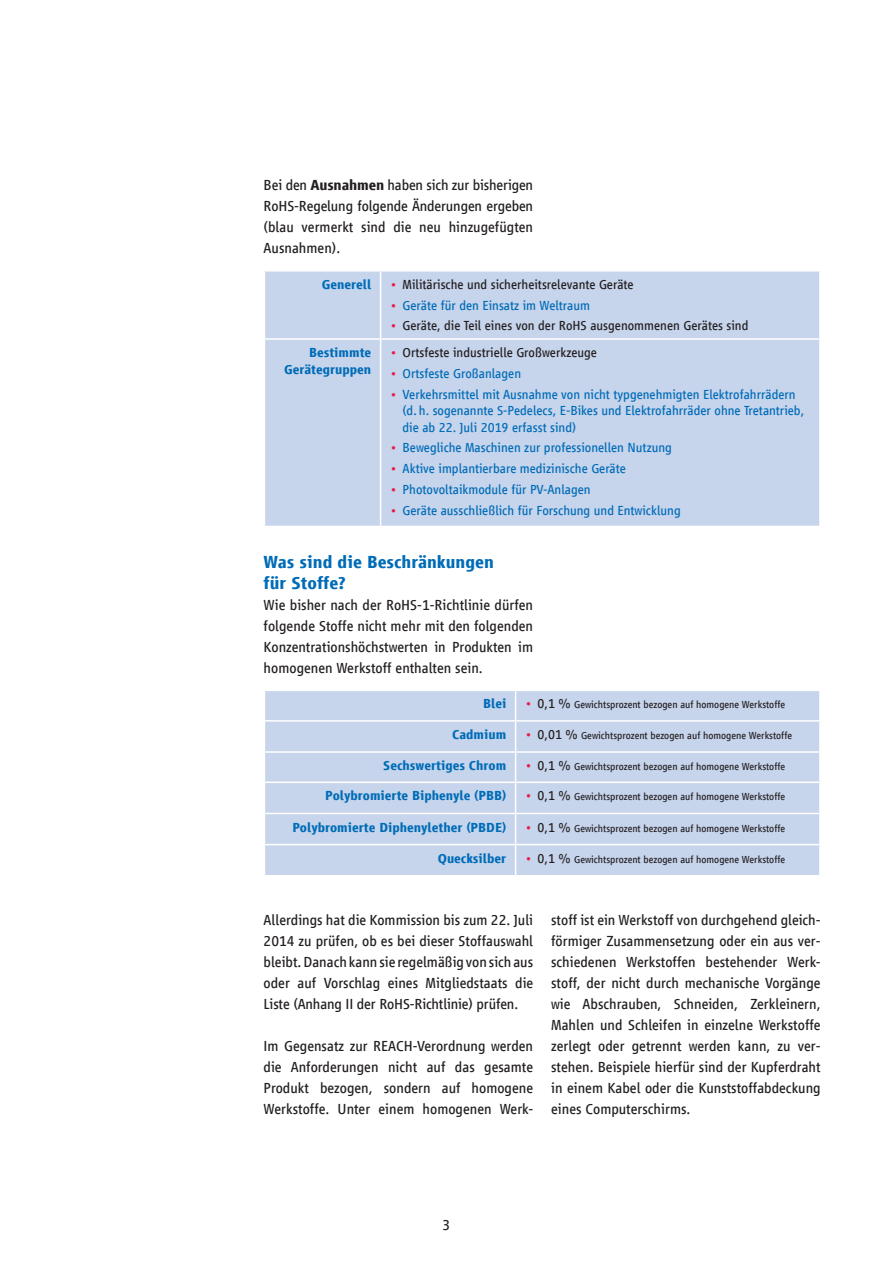
<style>
.page{position:relative;width:893px;height:1263px;background:#fff}
.page>*{position:absolute;margin:0;border:0;box-sizing:border-box;transform-origin:0 0}
.t1{font:700 18px/21px "Vialog LT Com";color:#006cb7}
.t2{font:15px/21px "Vialog LT Com";color:#231f20;text-align:justify}
.t3{font:13.5px/16.5px "Vialog LT Com";color:#006cb7}
.t4{font:13.5px "Vialog LT Com";color:#231f20}
.t5{font:700 13.5px/16.5px "Vialog LT Com";color:#006cb7;text-align:right}
.t6{font:10.5px "Vialog LT Com";color:#231f20}
.s1{font-weight:700}
.s2{font-weight:700;color:#ed1845}
.s3{font-weight:700;font-size:13.5px;color:#ed1845}
.s4{font-size:13.5px}
</style>
<div class="page">
<div style="left:265px;top:691px;width:554px;height:184px;background:#c6d4ec"></div>
<hr style="left:264px;top:720px;width:252px;height:2px;background:#fff">
<hr style="left:516px;top:720px;width:305px;height:2px;background:#fff">
<hr style="left:264px;top:751px;width:252px;height:2px;background:#fff">
<hr style="left:516px;top:751px;width:305px;height:2px;background:#fff">
<svg style="left:515px;top:691px;width:1px;height:90px"></svg>
<hr style="left:264px;top:781px;width:252px;height:2px;background:#fff">
<hr style="left:516px;top:781px;width:305px;height:2px;background:#fff">
<hr style="left:515px;top:783px;width:1px;height:30px;background:#fff">
<hr style="left:264px;top:813px;width:252px;height:1px;background:#fff">
<hr style="left:516px;top:813px;width:305px;height:1px;background:#fff">
<hr style="left:515px;top:814px;width:1px;height:30px;background:#fff">
<hr style="left:264px;top:844px;width:252px;height:1px;background:#fff">
<hr style="left:516px;top:844px;width:305px;height:1px;background:#fff">
<hr style="left:515px;top:845px;width:1px;height:30px;background:#fff">
<div style="left:265px;top:272px;width:554px;height:254px;background:#c6d4ec"></div>
<hr style="left:380px;top:272px;width:1px;height:66px;background:#fff">
<hr style="left:264px;top:338px;width:117px;height:2px;background:#fff">
<hr style="left:381px;top:338px;width:440px;height:2px;background:#fff">
<hr style="left:380px;top:340px;width:1px;height:186px;background:#fff">
<p class="t2" style="left:264px;top:175px;width:271px">Bei den <span class="s1">Ausnahmen</span> haben sich zur bisherigen RoHS-Regelung folgende Änderungen ergeben (blau vermerkt sind die neu hinzugefügten Ausnahmen).</p>
<p class="t5" style="left:322px;top:276px;width:51px">Generell</p>
<p class="t4" style="left:390px;top:277px;width:245px"><span class="s2">•</span> Militärische und sicherheitsrelevante Geräte</p>
<p class="t3" style="left:390px;top:297px;width:202px"><span class="s2">•</span> Geräte für den Einsatz im Weltraum</p>
<p class="t4" style="left:390px;top:318px;width:360px"><span class="s2">•</span> Geräte, die Teil eines von der RoHS ausgenommenen Gerätes sind</p>
<p class="t5" style="left:284px;top:344px;width:89px">Bestimmte<br>Gerätegruppen</p>
<p class="t4" style="left:390px;top:345px;width:209px"><span class="s2">•</span> Ortsfeste industrielle Großwerkzeuge</p>
<p class="t3" style="left:390px;top:365px;width:133px"><span class="s2">•</span> Ortsfeste Großanlagen</p>
<p class="t3" style="left:403px;top:386px;width:403px;text-indent:-13px"><span class="s2">•</span> Verkehrsmittel mit Ausnahme von nicht typgenehmigten Elektrofahrrädern (d. h. sogenannte S-Pedelecs, E-Bikes und Elektrofahrräder ohne Tretantrieb, die ab 22. Juli 2019 erfasst sind)</p>
<p class="t3" style="left:390px;top:440px;width:284px"><span class="s2">•</span> Bewegliche Maschinen zur professionellen Nutzung</p>
<p class="t3" style="left:390px;top:460px;width:238px"><span class="s2">•</span> Aktive implantierbare medizinische Geräte</p>
<p class="t3" style="left:390px;top:481px;width:202px"><span class="s2">•</span> Photovoltaikmodule für PV-Anlagen</p>
<p class="t3" style="left:390px;top:502px;width:292px"><span class="s2">•</span> Geräte ausschließlich für Forschung und Entwicklung</p>
<p class="t1" style="left:264px;top:552px;width:232px">Was sind die Beschränkungen für Stoffe?</p>
<p class="t2" style="left:264px;top:595px;width:271px">Wie bisher nach der RoHS-1-Richtlinie dürfen folgende Stoffe nicht mehr mit den folgenden Konzentrationshöchstwerten in Produkten im homogenen Werkstoff enthalten sein.</p>
<p class="t5" style="left:483px;top:696px;width:25px">Blei</p>
<p class="t6" style="left:525px;top:699px;width:262px"><span class="s3">•</span> <span class="s4">0,1 %</span> Gewichtsprozent bezogen auf homogene Werkstoffe</p>
<p class="t5" style="left:452px;top:726px;width:56px">Cadmium</p>
<p class="t6" style="left:525px;top:730px;width:269px"><span class="s3">•</span> <span class="s4">0,01 %</span> Gewichtsprozent bezogen auf homogene Werkstoffe</p>
<p class="t5" style="left:383px;top:757px;width:125px">Sechswertiges Chrom</p>
<p class="t6" style="left:525px;top:761px;width:262px"><span class="s3">•</span> <span class="s4">0,1 %</span> Gewichtsprozent bezogen auf homogene Werkstoffe</p>
<p class="t5" style="left:325px;top:788px;width:183px">Polybromierte Biphenyle (PBB)</p>
<p class="t6" style="left:525px;top:791px;width:262px"><span class="s3">•</span> <span class="s4">0,1 %</span> Gewichtsprozent bezogen auf homogene Werkstoffe</p>
<p class="t5" style="left:293px;top:819px;width:215px">Polybromierte Diphenylether (PBDE)</p>
<p class="t6" style="left:525px;top:822px;width:262px"><span class="s3">•</span> <span class="s4">0,1 %</span> Gewichtsprozent bezogen auf homogene Werkstoffe</p>
<p class="t5" style="left:438px;top:850px;width:70px">Quecksilber</p>
<p class="t6" style="left:525px;top:853px;width:262px"><span class="s3">•</span> <span class="s4">0,1 %</span> Gewichtsprozent bezogen auf homogene Werkstoffe</p>
<p class="t2" style="left:264px;top:910px;width:271px">Allerdings hat die Kommission bis zum 22. Juli 2014 zu prüfen, ob es bei dieser Stoffauswahl bleibt. Danach kann sie regelmäßig von sich aus oder auf Vorschlag eines Mitgliedstaats die Liste (Anhang II der RoHS-Richtlinie) prüfen.</p>
<p class="t2" style="left:264px;top:1036px;width:271px">Im Gegensatz zur REACH-Verordnung werden die Anforderungen nicht auf das gesamte Produkt bezogen, sondern auf homogene Werkstoffe. Unter einem homogenen Werk-</p>
<p class="t2" style="left:551px;top:910px;width:271px">stoff ist ein Werkstoff von durchgehend gleich&shy;förmiger Zusammensetzung oder ein aus ver&shy;schiedenen Werkstoffen bestehender Werk&shy;stoff, der nicht durch mechanische Vorgänge wie Abschrauben, Schneiden, Zerkleinern, Mahlen und Schleifen in einzelne Werkstoffe zerlegt oder getrennt werden kann, zu ver&shy;stehen. Beispiele hierfür sind der Kupferdraht in einem Kabel oder die Kunststoffabdeckung eines Computerschirms.</p>
<p class="t2" style="left:443px;top:1214px;width:9px">3</p>
</div>
